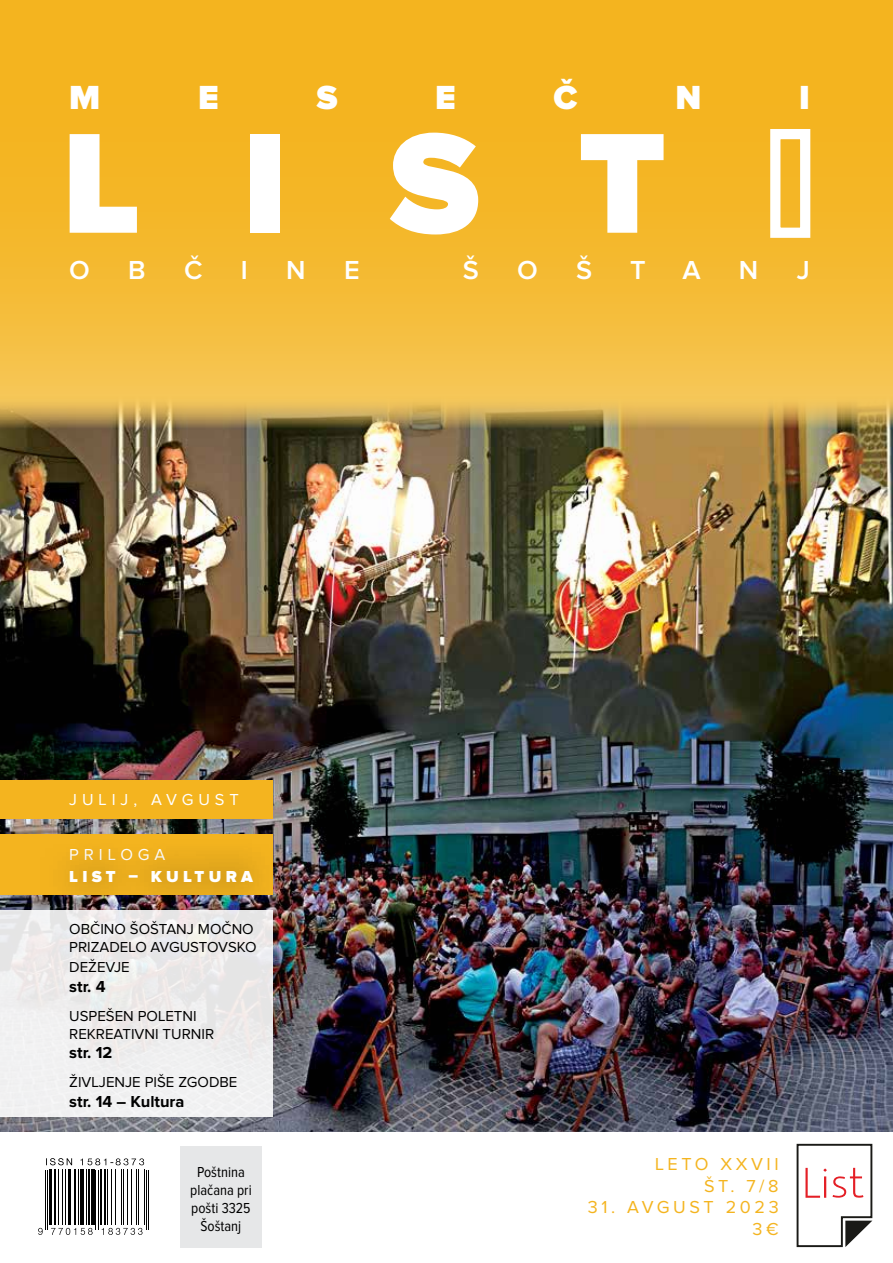
<style>
.page{position:relative;width:893px;height:1263px;background:#fff}
.page>*{position:absolute;margin:0;border:0;box-sizing:border-box;transform-origin:0 0}
.t1{font:900 147.9px "Proxima Nova";color:#fff}
.t2{font:900 34.65px "Proxima Nova";color:#fff}
.t3{font:600 27px "Proxima Nova";color:#fff}
.t4{font:18px/21.6px "Proxima Nova";letter-spacing:.2em;color:#f4b41f;text-align:right}
.t5{font:700 16.5px "Proxima Nova";color:#000}
.t6{font:16.5px "Proxima Nova";letter-spacing:.3em;color:#fff}
.t7{font:900 16.5px "Proxima Nova";letter-spacing:.26em;color:#fff}
.t8{font:15px/18px "Proxima Nova";color:#000}
.t9{font:15px/18px "Proxima Nova Cond";color:#000;text-align:center}
</style>
<div class="page">
<svg style="left:0;top:0;width:893px;height:395px;background:#f4b82d"></svg>
<img style="left:0;top:395px;width:893px;height:736px">
<div style="left:0;top:834px;width:272px;height:61px;background:#f4b41f"></div>
<div style="left:0;top:781px;width:272px;height:38px;background:#f4b41f"></div>
<div style="left:0;top:911px;width:272px;height:206px;background:#efeeee"></div>
<hr style="left:45px;top:1169px;width:1px;height:60px;background:#000">
<hr style="left:47px;top:1169px;width:1px;height:60px;background:#000">
<hr style="left:49px;top:1169px;width:3px;height:56px;background:#000">
<hr style="left:54px;top:1169px;width:2px;height:56px;background:#000">
<hr style="left:58px;top:1169px;width:1px;height:56px;background:#000">
<hr style="left:63px;top:1169px;width:1px;height:56px;background:#000">
<hr style="left:65px;top:1169px;width:1px;height:56px;background:#000">
<hr style="left:68px;top:1169px;width:3px;height:56px;background:#000">
<hr style="left:74px;top:1169px;width:2px;height:56px;background:#000">
<hr style="left:78px;top:1169px;width:1px;height:56px;background:#000">
<hr style="left:80px;top:1169px;width:3px;height:56px;background:#000">
<hr style="left:86px;top:1169px;width:1px;height:56px;background:#000">
<hr style="left:88px;top:1169px;width:2px;height:56px;background:#000">
<hr style="left:91px;top:1169px;width:3px;height:56px;background:#000">
<hr style="left:96px;top:1169px;width:1px;height:60px;background:#000">
<hr style="left:98px;top:1169px;width:1px;height:60px;background:#000">
<hr style="left:100px;top:1169px;width:2px;height:56px;background:#000">
<hr style="left:104px;top:1169px;width:2px;height:56px;background:#000">
<hr style="left:108px;top:1169px;width:1px;height:56px;background:#000">
<hr style="left:111px;top:1169px;width:1px;height:56px;background:#000">
<hr style="left:115px;top:1169px;width:1px;height:56px;background:#000">
<hr style="left:121px;top:1169px;width:1px;height:56px;background:#000">
<hr style="left:123px;top:1169px;width:1px;height:56px;background:#000">
<hr style="left:127px;top:1169px;width:1px;height:56px;background:#000">
<hr style="left:131px;top:1169px;width:1px;height:56px;background:#000">
<hr style="left:136px;top:1169px;width:1px;height:56px;background:#000">
<hr style="left:138px;top:1169px;width:1px;height:56px;background:#000">
<hr style="left:144px;top:1169px;width:1px;height:56px;background:#000">
<hr style="left:146px;top:1169px;width:1px;height:60px;background:#000">
<hr style="left:148px;top:1169px;width:1px;height:60px;background:#000">
<svg style="left:38px;top:1228px;width:5px;height:7px"></svg>
<svg style="left:46px;top:1158px;width:98px;height:7px"></svg>
<svg style="left:51px;top:1228px;width:42px;height:7px"></svg>
<svg style="left:102px;top:1228px;width:40px;height:7px"></svg>
<div style="left:39px;top:838px;width:244px;height:76px;background:#000;opacity:.75"></div>
<div style="left:770px;top:129px;width:40px;height:109px;border:10px solid #fff"></div>
<svg style="left:796px;top:1143px;width:77px;height:105px"></svg>
<div style="left:180px;top:1146px;width:82px;height:101px;background:#e6e7e8"></div>
<h2 class="t2" style="left:69px;top:82px;width:33px">M</h2>
<h2 class="t2" style="left:198px;top:82px;width:22px">E</h2>
<h2 class="t2" style="left:316px;top:82px;width:23px">S</h2>
<h2 class="t2" style="left:435px;top:82px;width:22px">E</h2>
<h2 class="t2" style="left:554px;top:82px;width:26px">Č</h2>
<h2 class="t2" style="left:675px;top:82px;width:27px">N</h2>
<h2 class="t2" style="left:799px;top:82px;width:12px">I</h2>
<h1 class="t1" style="left:62px;top:116px;width:320px">L IST</h1>
<h3 class="t3" style="left:69px;top:258px;width:22px">O</h3>
<h3 class="t3" style="left:128px;top:258px;width:19px">B</h3>
<h3 class="t3" style="left:184px;top:258px;width:20px">Č</h3>
<h3 class="t3" style="left:241px;top:258px;width:8px">I</h3>
<h3 class="t3" style="left:286px;top:258px;width:21px">N</h3>
<h3 class="t3" style="left:344px;top:258px;width:17px">E</h3>
<h3 class="t3" style="left:463px;top:258px;width:18px">Š</h3>
<h3 class="t3" style="left:517px;top:258px;width:22px">O</h3>
<h3 class="t3" style="left:576px;top:258px;width:18px">Š</h3>
<h3 class="t3" style="left:630px;top:258px;width:17px">T</h3>
<h3 class="t3" style="left:682px;top:258px;width:20px">A</h3>
<h3 class="t3" style="left:739px;top:258px;width:21px">N</h3>
<h3 class="t3" style="left:797px;top:258px;width:15px">J</h3>
<p class="t6" style="left:69px;top:792px;width:128px">JU LIJ, AVGUS</p>
<p class="t6" style="left:229px;top:792px;width:11px">T</p>
<p class="t6" style="left:69px;top:847px;width:83px">PRILOGA</p>
<p class="t7" style="left:69px;top:869px;width:185px">LIST – KULTURA</p>
<p class="t8" style="left:69px;top:921px;width:186px">OBČINO ŠOŠTANJ MOČNO<br>PRIZADELO AVGUS</p>
<p class="t8" style="left:199px;top:939px;width:59px">TOVSKO</p>
<p class="t8" style="left:69px;top:959px;width:62px">DEŽEVJE</p>
<p class="t5" style="left:69px;top:979px;width:38px">str. 4</p>
<p class="t8" style="left:69px;top:1007px;width:146px">USPEŠEN POLETNI<br>REKREATIVNI TU RNIR</p>
<p class="t5" style="left:69px;top:1045px;width:45px">str. 12</p>
<p class="t8" style="left:69px;top:1074px;width:170px">ŽIVLJENJE PIŠE ZGODBE</p>
<p class="t5" style="left:69px;top:1094px;width:117px">str. 14 – Kultura</p>
<p class="t9" style="left:190px;top:1163px;width:63px">Poštnina plačana pri pošti 3325<br>Šoštanj</p>
<p class="t4" style="left:655px;top:1154px;width:125px">LETO XXVII<br>ŠT. 7/8</p>
<p class="t4" style="left:588px;top:1197px;width:192px">31. AVGUST 2023<br>3€</p>
</div>
